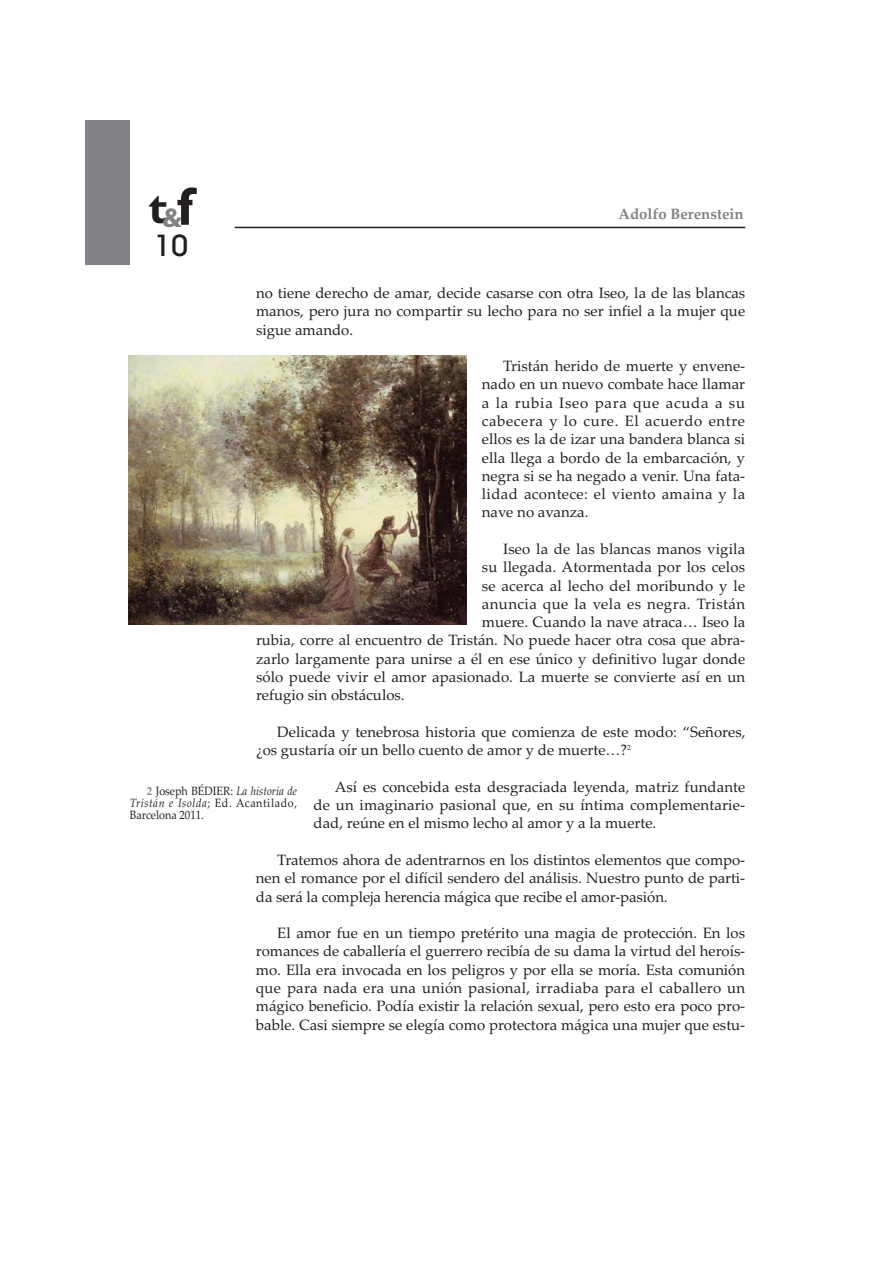
<style>
.page{position:relative;width:893px;height:1263px;background:#fff}
.page>*{position:absolute;margin:0;border:0;box-sizing:border-box;transform-origin:0 0}
.t1{font:700 45px "Gill Sans";color:#231f20}
.t2{font:500 30px "Avant Garde IT Cby BT";color:#231f20}
.t3{font:15px/18.3px "Palatino Linotype";color:#231f20;text-align:justify}
.t4{font:15px "Palatino Linotype";letter-spacing:.025em;color:#231f20}
.t5{font:700 15px "Palatino Linotype";color:#808285}
.t6{font:12px/12px "Palatino Linotype";color:#231f20;text-align:justify;scale:.9 1}
.s1{font-size:54px}
.s2{font-weight:700;color:#808285}
.s3{font-style:italic}
</style>
<div class="page">
<div style="left:85px;top:121px;width:44px;height:144px;background:#808285"></div>
<hr style="left:235px;top:227px;width:510px;height:1px;background:#231f20">
<img style="left:128px;top:355px;width:339px;height:270px">
<h1 class="t1" style="left:149px;top:181px;width:46px">t<sub>&amp;</sub><span class="s1">f</span></h1>
<h2 class="t2" style="left:154px;top:235px;width:36px">10</h2>
<p class="t5" style="left:618px;top:205px;width:127px">Adolfo Berenstein</p>
<p class="t3" style="left:256px;top:285px;width:491px">no tiene derecho de amar, decide casarse con otra Iseo, la de las blancas manos, pero jura no compartir su lecho para no ser infiel a la mujer que sigue amando.</p>
<p class="t3" style="left:482px;top:359px;width:265px;text-indent:21px">Tristán herido de muerte y envene&shy;nado en un nuevo combate hace llamar a la rubia Iseo para que acuda a su cabecera y lo cure. El acuerdo entre ellos es la de izar una bandera blanca si ella llega a bordo de la embarcación, y negra si se ha negado a venir. Una fata&shy;lidad acontece: el viento amaina y la nave no avanza.</p>
<p class="t3" style="left:503px;top:542px;width:244px">Iseo la de las blancas manos vigila</p>
<p class="t3" style="left:482px;top:560px;width:265px">su llegada. Atormentada por los celos</p>
<p class="t3" style="left:482px;top:578px;width:265px">se acerca al lecho del moribundo y le</p>
<p class="t4" style="left:482px;top:598px;width:265px">anuncia que la vela es negra. Tristán</p>
<p class="t3" style="left:482px;top:615px;width:265px">muere. Cuando la nave atraca… Iseo la</p>
<p class="t3" style="left:256px;top:633px;width:490px">rubia, corre al encuentro de Tristán. No puede hacer otra cosa que abra-</p>
<p class="t3" style="left:256px;top:651px;width:490px">zarlo largamente para unirse a él en ese único y definitivo lugar donde</p>
<p class="t3" style="left:256px;top:670px;width:491px">sólo puede vivir el amor apasionado. La muerte se convierte así en un</p>
<p class="t3" style="left:256px;top:688px;width:150px">refugio sin obstáculos.</p>
<p class="t3" style="left:256px;top:724px;width:491px;text-indent:21px">Delicada y tenebrosa historia que comienza de este modo: “Señores, ¿os gustaría oír un bello cuento de amor y de muerte…?<sup>2</sup></p>
<p class="t3" style="left:313px;top:779px;width:433px;text-indent:21px">Así es concebida esta desgraciada leyenda, matriz fundante de un imaginario pasional que, en su íntima complementarie&shy;dad, reúne en el mismo lecho al amor y a la muerte.</p>
<p class="t3" style="left:256px;top:852px;width:490px;text-indent:21px">Tratemos ahora de adentrarnos en los distintos elementos que compo&shy;nen el romance por el difícil sendero del análisis. Nuestro punto de parti&shy;da será la compleja herencia mágica que recibe el amor-pasión.</p>
<p class="t3" style="left:256px;top:926px;width:491px;text-indent:21px">El amor fue en un tiempo pretérito una magia de protección. En los romances de caballería el guerrero recibía de su dama la virtud del heroís&shy;mo. Ella era invocada en los peligros y por ella se moría. Esta comunión que para nada era una unión pasional, irradiaba para el caballero un mágico beneficio. Podía existir la relación sexual, pero esto era poco pro&shy;bable. Casi siempre se elegía como protectora mágica una mujer que estu-</p>
<p class="t6" style="left:130px;top:786px;width:187px;text-indent:17px"><span class="s2">2</span> Joseph BÉDIER: <span class="s3">La historia de Tristán e Isolda</span>; Ed. Acantilado, Barcelona 2011.</p>
</div>
